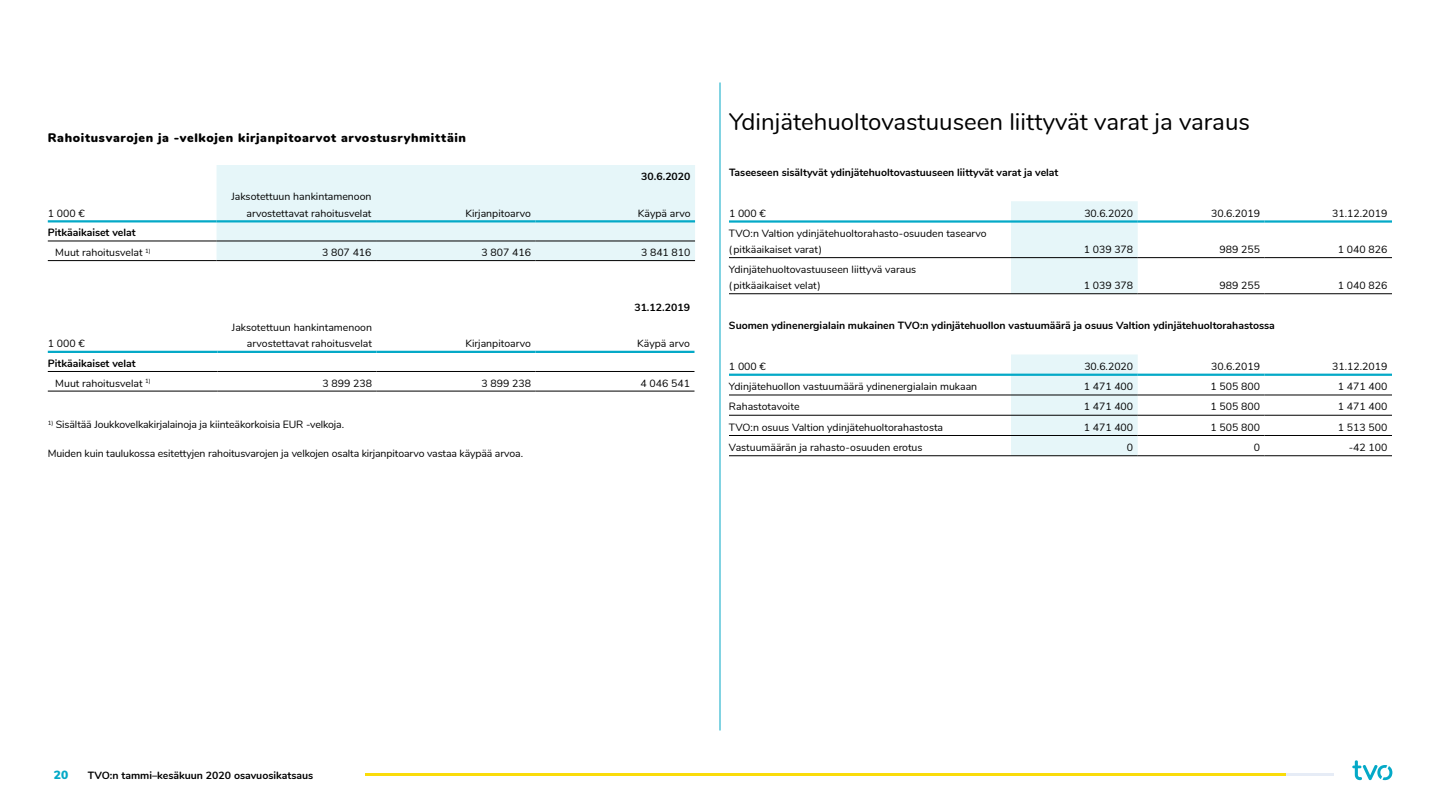
<style>
.page{position:relative;width:1440px;height:810px;background:#fff}
.page>*{position:absolute;margin:0;border:0;box-sizing:border-box;transform-origin:0 0}
.t1{font:24px "Nunito";color:#000}
.t2{font:900 12.38px "Nunito";letter-spacing:.055em;color:#000}
.t3{font:900 12px "Nunito";color:#04a9c7}
.t4{font:10.5px/16.5px "Nunito";color:#000;text-align:right}
.t5{font:700 10.5px/19.6px "Nunito";color:#000}
.s1{font-weight:400}
</style>
<div class="page">
<div style="left:217px;top:165px;width:478px;height:95px;background:#e6f6f9"></div>
<hr style="left:48px;top:220px;width:169px;height:2px;background:#04a9c7">
<hr style="left:217px;top:220px;width:159px;height:2px;background:#04a9c7">
<hr style="left:376px;top:220px;width:160px;height:2px;background:#04a9c7">
<hr style="left:536px;top:220px;width:159px;height:2px;background:#04a9c7">
<hr style="left:48px;top:260px;width:169px;height:1px;background:#000">
<hr style="left:217px;top:260px;width:159px;height:1px;background:#000">
<hr style="left:376px;top:260px;width:160px;height:1px;background:#000">
<hr style="left:536px;top:260px;width:159px;height:1px;background:#000">
<hr style="left:48px;top:241px;width:169px;height:1px;background:#000">
<hr style="left:217px;top:241px;width:159px;height:1px;background:#000">
<hr style="left:376px;top:241px;width:160px;height:1px;background:#000">
<hr style="left:536px;top:241px;width:159px;height:1px;background:#000">
<hr style="left:720px;top:82px;width:1px;height:648px;background:#04a9c7">
<hr style="left:48px;top:351px;width:169px;height:2px;background:#04a9c7">
<hr style="left:218px;top:351px;width:158px;height:2px;background:#04a9c7">
<hr style="left:376px;top:351px;width:160px;height:2px;background:#04a9c7">
<hr style="left:536px;top:351px;width:158px;height:2px;background:#04a9c7">
<hr style="left:48px;top:391px;width:169px;height:1px;background:#000">
<hr style="left:218px;top:391px;width:158px;height:1px;background:#000">
<hr style="left:376px;top:391px;width:160px;height:1px;background:#000">
<hr style="left:536px;top:391px;width:158px;height:1px;background:#000">
<hr style="left:48px;top:371px;width:169px;height:1px;background:#000">
<hr style="left:218px;top:371px;width:158px;height:1px;background:#000">
<hr style="left:376px;top:371px;width:160px;height:1px;background:#000">
<hr style="left:536px;top:371px;width:158px;height:1px;background:#000">
<svg style="left:1011px;top:201px;width:127px;height:255px"></svg>
<hr style="left:729px;top:435px;width:282px;height:1px;background:#000">
<hr style="left:1011px;top:435px;width:127px;height:1px;background:#000">
<hr style="left:1138px;top:435px;width:126px;height:1px;background:#000">
<hr style="left:1264px;top:435px;width:128px;height:1px;background:#000">
<hr style="left:729px;top:258px;width:282px;height:1px;background:#000">
<hr style="left:1011px;top:258px;width:127px;height:1px;background:#000">
<hr style="left:1138px;top:258px;width:126px;height:1px;background:#000">
<hr style="left:1264px;top:258px;width:128px;height:1px;background:#000">
<hr style="left:729px;top:294px;width:282px;height:1px;background:#000">
<hr style="left:1011px;top:294px;width:127px;height:1px;background:#000">
<hr style="left:1138px;top:294px;width:126px;height:1px;background:#000">
<hr style="left:1264px;top:294px;width:128px;height:1px;background:#000">
<hr style="left:729px;top:374px;width:282px;height:2px;background:#04a9c7">
<hr style="left:1011px;top:374px;width:127px;height:2px;background:#04a9c7">
<hr style="left:1138px;top:374px;width:126px;height:2px;background:#04a9c7">
<hr style="left:1264px;top:374px;width:128px;height:2px;background:#04a9c7">
<hr style="left:729px;top:456px;width:282px;height:1px;background:#000">
<hr style="left:1011px;top:456px;width:127px;height:1px;background:#000">
<hr style="left:1138px;top:456px;width:126px;height:1px;background:#000">
<hr style="left:1264px;top:456px;width:128px;height:1px;background:#000">
<hr style="left:1011px;top:220px;width:127px;height:3px;background:#04a9c7">
<hr style="left:1138px;top:220px;width:126px;height:3px;background:#04a9c7">
<hr style="left:1264px;top:220px;width:128px;height:3px;background:#04a9c7">
<hr style="left:729px;top:220px;width:282px;height:3px;background:#04a9c7">
<hr style="left:729px;top:395px;width:282px;height:1px;background:#000">
<hr style="left:1011px;top:395px;width:127px;height:1px;background:#000">
<hr style="left:1138px;top:395px;width:126px;height:1px;background:#000">
<hr style="left:1264px;top:395px;width:128px;height:1px;background:#000">
<hr style="left:729px;top:415px;width:282px;height:1px;background:#000">
<hr style="left:1011px;top:415px;width:127px;height:1px;background:#000">
<hr style="left:1138px;top:415px;width:126px;height:1px;background:#000">
<hr style="left:1264px;top:415px;width:128px;height:1px;background:#000">
<svg style="left:1352px;top:760px;width:40px;height:20px"></svg>
<hr style="left:365px;top:773px;width:969px;height:3px;background:#e6ecf6">
<hr style="left:365px;top:773px;width:49px;height:3px;background:#fadc0a">
<hr style="left:414px;top:773px;width:48px;height:3px;background:#fadc0a">
<hr style="left:462px;top:773px;width:49px;height:3px;background:#fadc0a">
<hr style="left:511px;top:773px;width:48px;height:3px;background:#fadc0a">
<hr style="left:559px;top:773px;width:49px;height:3px;background:#fadc0a">
<hr style="left:608px;top:773px;width:48px;height:3px;background:#fadc0a">
<hr style="left:656px;top:773px;width:48px;height:3px;background:#fadc0a">
<hr style="left:704px;top:773px;width:49px;height:3px;background:#fadc0a">
<hr style="left:753px;top:773px;width:48px;height:3px;background:#fadc0a">
<hr style="left:801px;top:773px;width:49px;height:3px;background:#fadc0a">
<hr style="left:850px;top:773px;width:48px;height:3px;background:#fadc0a">
<hr style="left:898px;top:773px;width:49px;height:3px;background:#fadc0a">
<hr style="left:947px;top:773px;width:48px;height:3px;background:#fadc0a">
<hr style="left:995px;top:773px;width:49px;height:3px;background:#fadc0a">
<hr style="left:1044px;top:773px;width:48px;height:3px;background:#fadc0a">
<hr style="left:1092px;top:773px;width:48px;height:3px;background:#fadc0a">
<hr style="left:1140px;top:773px;width:49px;height:3px;background:#fadc0a">
<hr style="left:1189px;top:773px;width:48px;height:3px;background:#fadc0a">
<hr style="left:1237px;top:773px;width:49px;height:3px;background:#fadc0a">
<p class="t2" style="left:48px;top:128px;width:420px">Rahoitusvarojen ja -velkojen kirjanpitoarvot arvostusryhmittäin</p>
<p class="t5" style="left:641px;top:166px;width:51px">30.6.2020</p>
<p class="t4" style="left:48px;top:204px;width:38px">1 000 €</p>
<p class="t5" style="left:55px;top:222px;width:97px;text-indent:-7px">Pitkäaikaiset velat<br><span class="s1">Muut rahoitusvelat</span> <sup>1)</sup></p>
<p class="t4" style="left:48px;top:335px;width:38px">1 000 €</p>
<p class="t4" style="left:232px;top:188px;width:142px">Jaksotettuun hankintamenoon arvostettavat rahoitusvelat</p>
<p class="t4" style="left:466px;top:204px;width:67px">Kirjanpitoarvo</p>
<p class="t4" style="left:638px;top:204px;width:54px">Käypä arvo</p>
<p class="t4" style="left:322px;top:244px;width:51px">3 807 416</p>
<p class="t4" style="left:482px;top:244px;width:51px">3 807 416</p>
<p class="t4" style="left:641px;top:244px;width:51px">3 841 810</p>
<p class="t4" style="left:232px;top:318px;width:142px">Jaksotettuun hankintamenoon arvostettavat rahoitusvelat</p>
<p class="t5" style="left:634px;top:297px;width:57px">31.12.2019</p>
<p class="t4" style="left:466px;top:335px;width:67px">Kirjanpitoarvo</p>
<p class="t4" style="left:637px;top:335px;width:54px">Käypä arvo</p>
<p class="t5" style="left:55px;top:353px;width:97px;text-indent:-7px">Pitkäaikaiset velat<br><span class="s1">Muut rahoitusvelat</span> <sup>1)</sup></p>
<p class="t4" style="left:322px;top:374px;width:51px">3 899 238</p>
<p class="t4" style="left:481px;top:374px;width:51px">3 899 238</p>
<p class="t4" style="left:640px;top:374px;width:51px">4 046 541</p>
<p class="t4" style="left:48px;top:416px;width:298px"><sup>1)</sup> Sisältää Joukkovelkakirjalainoja ja kiinteäkorkoisia EUR -velkoja.</p>
<p class="t4" style="left:48px;top:444px;width:477px">Muiden kuin taulukossa esitettyjen rahoitusvarojen ja velkojen osalta kirjanpitoarvo vastaa käypää arvoa.</p>
<h1 class="t1" style="left:729px;top:104px;width:522px">Ydinjätehuoltovastuuseen liittyvät varat ja varaus</h1>
<p class="t5" style="left:729px;top:162px;width:331px">Taseeseen sisältyvät ydinjätehuoltovastuuseen liittyvät varat ja velat</p>
<p class="t4" style="left:729px;top:205px;width:38px">1 000 €</p>
<p class="t4" style="left:1084px;top:205px;width:50px">30.6.2020</p>
<p class="t4" style="left:1211px;top:205px;width:50px">30.6.2019</p>
<p class="t4" style="left:1332px;top:205px;width:57px">31.12.2019</p>
<p class="t4" style="left:729px;top:224px;width:259px;text-align:left">TVO:n Valtion ydinjätehuoltorahasto-osuuden tasearvo (pitkäaikaiset varat)</p>
<p class="t4" style="left:1084px;top:241px;width:51px">1 039 378</p>
<p class="t4" style="left:1219px;top:241px;width:42px">989 255</p>
<p class="t4" style="left:1338px;top:241px;width:51px">1 040 826</p>
<p class="t4" style="left:729px;top:260px;width:189px;text-align:left">Ydinjätehuoltovastuuseen liittyvä varaus (pitkäaikaiset velat)</p>
<p class="t4" style="left:1084px;top:277px;width:51px">1 039 378</p>
<p class="t4" style="left:1219px;top:277px;width:42px">989 255</p>
<p class="t4" style="left:1338px;top:277px;width:51px">1 040 826</p>
<p class="t5" style="left:729px;top:315px;width:547px">Suomen ydinenergialain mukainen TVO:n ydinjätehuollon vastuumäärä ja osuus Valtion ydinjätehuoltorahastossa</p>
<p class="t4" style="left:729px;top:358px;width:38px">1 000 €</p>
<p class="t4" style="left:1084px;top:358px;width:50px">30.6.2020</p>
<p class="t4" style="left:1211px;top:358px;width:50px">30.6.2019</p>
<p class="t4" style="left:1332px;top:358px;width:57px">31.12.2019</p>
<p class="t4" style="left:729px;top:378px;width:250px">Ydinjätehuollon vastuumäärä ydinenergialain mukaan</p>
<p class="t4" style="left:1084px;top:378px;width:51px">1 471 400</p>
<p class="t4" style="left:1210px;top:378px;width:51px">1 505 800</p>
<p class="t4" style="left:1338px;top:378px;width:51px">1 471 400</p>
<p class="t4" style="left:729px;top:398px;width:72px">Rahastotavoite</p>
<p class="t4" style="left:1084px;top:398px;width:51px">1 471 400</p>
<p class="t4" style="left:1210px;top:398px;width:51px">1 505 800</p>
<p class="t4" style="left:1338px;top:398px;width:51px">1 471 400</p>
<p class="t4" style="left:729px;top:418px;width:216px">TVO:n osuus Valtion ydinjätehuoltorahastosta</p>
<p class="t4" style="left:1084px;top:418px;width:51px">1 471 400</p>
<p class="t4" style="left:1210px;top:418px;width:51px">1 505 800</p>
<p class="t4" style="left:1338px;top:418px;width:51px">1 513 500</p>
<p class="t4" style="left:729px;top:438px;width:195px">Vastuumäärän ja rahasto-osuuden erotus</p>
<p class="t4" style="left:1127px;top:438px;width:8px">0</p>
<p class="t4" style="left:1254px;top:438px;width:8px">0</p>
<p class="t4" style="left:1349px;top:438px;width:40px">-42 100</p>
<p class="t3" style="left:54px;top:765px;width:16px">20</p>
<p class="t5" style="left:88px;top:765px;width:227px">TVO:n tammi–kesäkuun 2020 osavuosikatsaus</p>
</div>
